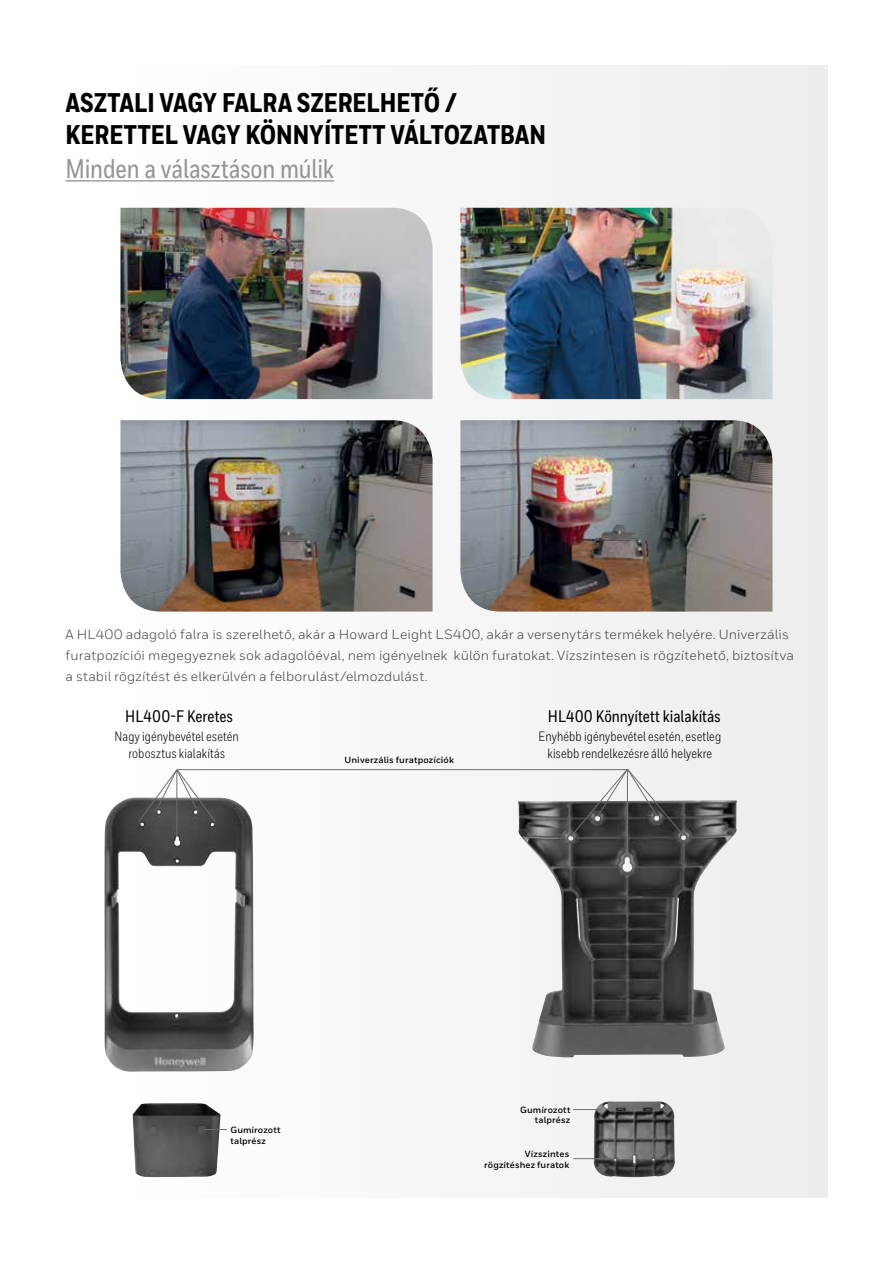
<style>
.page{position:relative;width:893px;height:1263px;background:#fff}
.page>*{position:absolute;margin:0;border:0;box-sizing:border-box;transform-origin:0 0}
.t1{font:800 27px/31.5px "Honeywell Cond";color:#000}
.t2{font:500 27px "Honeywell Cond";letter-spacing:-.005em;color:#939598}
.t3{font:500 16.8px "Honeywell Cond";color:#000}
.t4{font:13.5px/21px "Honeywell Sans";letter-spacing:.01em;color:#414042}
.t5{font:13.5px/16.2px "Honeywell Cond";letter-spacing:.01em;color:#000;text-align:center}
.t6{font:700 9px/10.8px "Honeywell Sans";letter-spacing:.015em;color:#000;text-align:right}
</style>
<div class="page">
<div style="left:65px;top:65px;width:762px;height:1132px;background:#f6f6f7"></div>
<img style="left:460px;top:420px;width:312px;height:192px">
<img style="left:460px;top:208px;width:312px;height:191px">
<img style="left:120px;top:208px;width:313px;height:191px">
<img style="left:120px;top:420px;width:313px;height:192px">
<hr style="left:65px;top:180px;width:269px;height:2px;background:#939598">
<img style="left:593px;top:1101px;width:82px;height:76px">
<img style="left:133px;top:1103px;width:88px;height:74px">
<hr style="left:573px;top:1158px;width:41px;height:1px;background:#6d6e71">
<svg style="left:573px;top:1109px;width:26px;height:1px"></svg>
<svg style="left:205px;top:1129px;width:22px;height:1px"></svg>
<hr style="left:176px;top:769px;width:452px;height:1px;background:#6d6e71">
<img style="left:518px;top:800px;width:219px;height:257px">
<hr style="left:627px;top:769px;width:1px;height:88px;background:#6d6e71">
<svg style="left:570px;top:769px;width:114px;height:68px"></svg>
<img style="left:104px;top:797px;width:150px;height:274px">
<hr style="left:177px;top:770px;width:1px;height:66px;background:#6d6e71">
<svg style="left:138px;top:769px;width:78px;height:53px"></svg>
<h1 class="t1" style="left:65px;top:88px;width:482px">ASZTALI VAGY FALRA SZERELHETŐ /<br>KERETTEL VAGY KÖNNYÍTETT VÁLTOZATBAN</h1>
<h1 class="t2" style="left:65px;top:153px;width:270px">Minden a választáson múlik</h1>
<p class="t4" style="left:65px;top:624px;width:730px">A HL400 adagoló falra is szerelhető, akár a Howard Leight LS400, akár a versenytárs termékek helyére. Univerzális furatpozíciói megegyeznek sok adagolóéval, nem igényelnek külön furatokat. Vízszintesen is rögzítehető, biztosítva a stabil rögzítést és elkerülvén a felborulást/elmozdulást.</p>
<p class="t3" style="left:125px;top:706px;width:109px">HL400-F Keretes</p>
<p class="t5" style="left:115px;top:729px;width:126px">Nagy igénybevétel esetén robosztus kialakítás</p>
<p class="t6" style="left:345px;top:754px;width:111px">Univerzális furatpozíciók</p>
<p class="t3" style="left:548px;top:706px;width:174px">HL400 Könnyített kialakítás</p>
<p class="t5" style="left:538px;top:729px;width:184px">Enyhébb igénybevétel esetén, esetleg kisebb rendelkezésre álló helyekre</p>
<p class="t6" style="left:230px;top:1124px;width:52px;text-align:left">Gumírozott talprész</p>
<p class="t6" style="left:520px;top:1104px;width:52px">Gumírozott talprész</p>
<p class="t6" style="left:484px;top:1148px;width:87px">Vízszintes rögzítéshez furatok</p>
</div>
